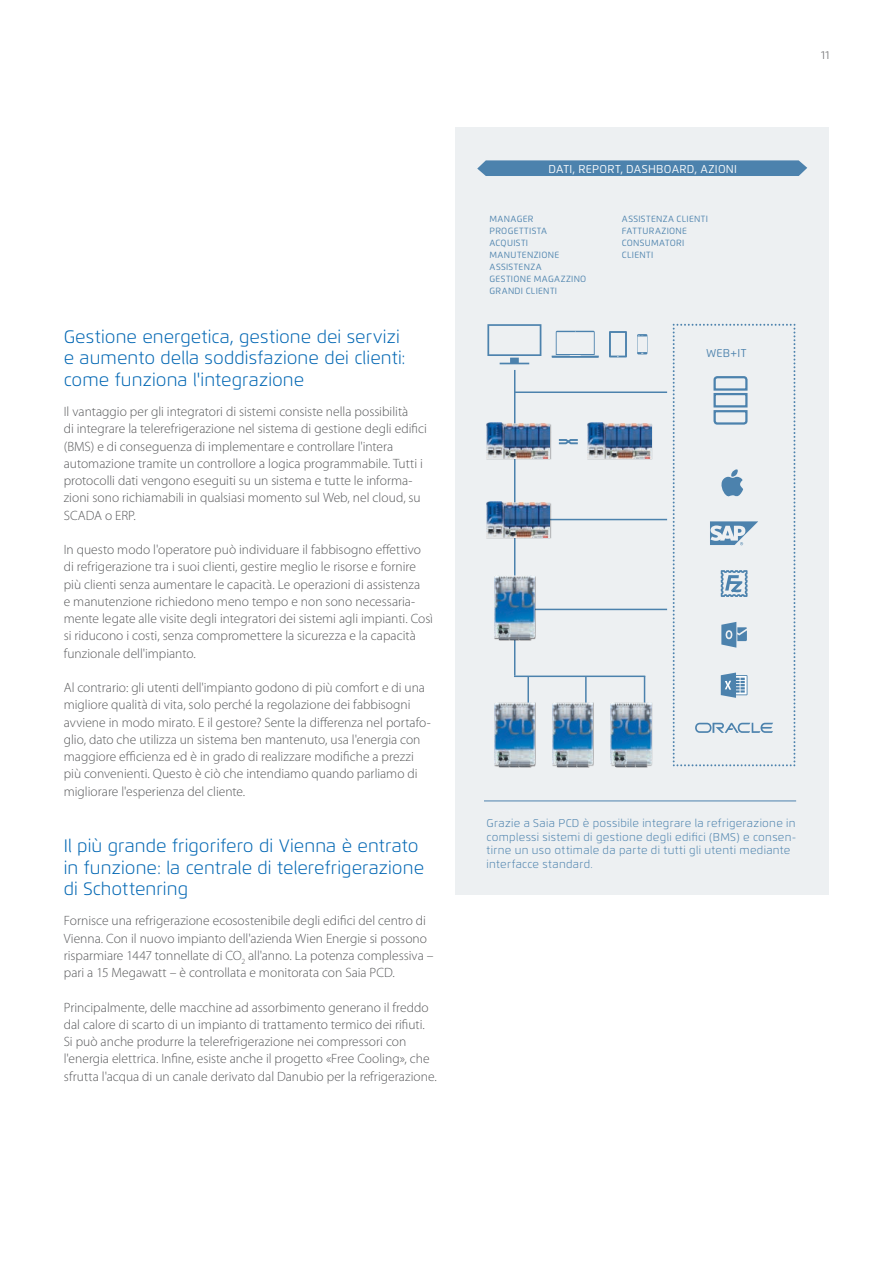
<style>
.page{position:relative;width:893px;height:1263px;background:#fff}
.page>*{position:absolute;margin:0;border:0;box-sizing:border-box;transform-origin:0 0}
.t1{font:300 18px/21.8px "Flexo";color:#0166b3}
.t2{font:300 13.5px/17.2px "Myriad Pro";color:#57585a}
.t3{font:11.4px "Flexo";letter-spacing:.025em;color:#fff}
.t4{font:11.4px "Flexo";color:#4c82ad}
.t5{font:300 11.25px/13.5px "Flexo";letter-spacing:.025em;color:#4c82ad}
.t6{font:300 11.25px "Flexo";color:#57585a}
.t7{font:9px/12px "Flexo";letter-spacing:.035em;color:#4c82ad}
</style>
<div class="page">
<div style="left:455px;top:128px;width:374px;height:767px;background:#edf0f2"></div>
<svg style="left:487px;top:324px;width:54px;height:40px"></svg>
<hr style="left:514px;top:370px;width:1px;height:62px;background:#4c82ad">
<hr style="left:514px;top:453px;width:1px;height:56px;background:#4c82ad">
<hr style="left:514px;top:533px;width:1px;height:50px;background:#4c82ad">
<hr style="left:514px;top:635px;width:1px;height:41px;background:#4c82ad">
<hr style="left:539px;top:519px;width:128px;height:1px;background:#4c82ad">
<hr style="left:527px;top:609px;width:140px;height:1px;background:#4c82ad">
<hr style="left:514px;top:391px;width:153px;height:2px;background:#4c82ad">
<hr style="left:514px;top:675px;width:131px;height:2px;background:#4c82ad">
<hr style="left:527px;top:676px;width:2px;height:40px;background:#4c82ad">
<hr style="left:585px;top:676px;width:2px;height:40px;background:#4c82ad">
<svg style="left:558px;top:439px;width:20px;height:6px"></svg>
<div style="left:486px;top:423px;width:66px;height:36px;background:#b8b9bb"></div>
<img style="left:486px;top:423px;width:64px;height:35px">
<div style="left:486px;top:502px;width:66px;height:37px;background:#231f20;opacity:.35"></div>
<img style="left:486px;top:502px;width:64px;height:35px">
<div style="left:587px;top:423px;width:66px;height:36px;background:#231f20;opacity:.35"></div>
<img style="left:587px;top:423px;width:64px;height:35px">
<div style="left:494px;top:576px;width:42px;height:65px;background:#231f20;opacity:.35"></div>
<img style="left:494px;top:576px;width:40px;height:63px">
<div style="left:494px;top:702px;width:42px;height:66px;background:#231f20;opacity:.35"></div>
<img style="left:494px;top:702px;width:40px;height:64px">
<div style="left:552px;top:702px;width:42px;height:66px;background:#231f20;opacity:.35"></div>
<img style="left:552px;top:702px;width:41px;height:64px">
<hr style="left:644px;top:676px;width:1px;height:40px;background:#4c82ad">
<div style="left:611px;top:702px;width:41px;height:66px;background:#231f20;opacity:.35"></div>
<img style="left:611px;top:702px;width:40px;height:64px">
<svg style="left:552px;top:331px;width:47px;height:27px"></svg>
<svg style="left:477px;top:160px;width:330px;height:16px;background:#5487b0"></svg>
<hr style="left:484px;top:801px;width:312px;height:1px;background:#4c82ad">
<svg style="left:673px;top:324px;width:122px;height:442px"></svg>
<svg style="left:637px;top:334px;width:10px;height:20px"></svg>
<svg style="left:609px;top:331px;width:18px;height:26px"></svg>
<h1 class="t1" style="left:64px;top:325px;width:343px">Gestione energetica, gestione dei servizi e aumento della soddisfazione dei clienti: come funziona l'integrazione</h1>
<p class="t2" style="left:64px;top:403px;width:365px">Il vantaggio per gli integratori di sistemi consiste nella possibilità<br>di integrare la telerefrigerazione nel sistema di gestione degli edifici (BMS) e di conseguenza di implementare e controllare l'intera automazione tramite un controllore a logica programmabile. Tutti i protocolli dati vengono eseguiti su un sistema e tutte le informa&shy;zioni sono richiamabili in qualsiasi momento sul Web, nel cloud, su SCADA o ERP.</p>
<p class="t2" style="left:64px;top:541px;width:371px">In questo modo l'operatore può individuare il fabbisogno effettivo di refrigerazione tra i suoi clienti, gestire meglio le risorse e fornire più clienti senza aumentare le capacità. Le operazioni di assistenza<br>e manutenzione richiedono meno tempo e non sono necessaria&shy;mente legate alle visite degli integratori dei sistemi agli impianti. Così si riducono i costi, senza compromettere la sicurezza e la capacità funzionale dell'impianto.</p>
<p class="t2" style="left:64px;top:679px;width:368px">Al contrario: gli utenti dell'impianto godono di più comfort e di una migliore qualità di vita, solo perché la regolazione dei fabbisogni avviene in modo mirato. E il gestore? Sente la differenza nel portafo&shy;glio, dato che utilizza un sistema ben mantenuto, usa l'energia con maggiore efficienza ed è in grado di realizzare modifiche a prezzi più convenienti. Questo è ciò che intendiamo quando parliamo di migliorare l'esperienza del cliente.</p>
<h1 class="t1" style="left:64px;top:835px;width:362px">Il più grande frigorifero di Vienna è entrato in funzione: la centrale di telerefrigerazione di Schottenring</h1>
<p class="t2" style="left:64px;top:912px;width:371px">Fornisce una refrigerazione ecosostenibile degli edifici del centro di Vienna. Con il nuovo impianto dell'azienda Wien Energie si possono risparmiare 1447 tonnellate di CO<sub>2</sub> all'anno. La potenza complessiva – pari a 15 Megawatt – è controllata e monitorata con Saia PCD.</p>
<p class="t2" style="left:64px;top:998px;width:375px">Principalmente, delle macchine ad assorbimento generano il freddo dal calore di scarto di un impianto di trattamento termico dei rifiuti.<br>Si può anche produrre la telerefrigerazione nei compressori con l'energia elettrica. Infine, esiste anche il progetto «Free Cooling», che sfrutta l'acqua di un canale derivato dal Danubio per la refrigerazione.</p>
<p class="t3" style="left:548px;top:162px;width:190px">DATI, REPORT, DASHBOARD, AZIONI</p>
<p class="t7" style="left:490px;top:213px;width:98px">MANAGER<br>PROGETTISTA<br>ACQUISTI<br>MANUTENZIONE<br>ASSISTENZA<br>GESTIONE MAGAZZINO<br>GRANDI CLIENTI</p>
<p class="t7" style="left:622px;top:213px;width:88px">ASSISTENZA CLIENTI<br>FATTURAZIONE<br>CONSUMATORI<br>CLIENTI</p>
<p class="t4" style="left:706px;top:346px;width:42px">WEB+IT</p>
<p class="t6" style="left:821px;top:48px;width:10px">11</p>
<p class="t5" style="left:487px;top:816px;width:311px">Grazie a Saia PCD è possibile integrare la refrigerazione in complessi sistemi di gestione degli edifici (BMS) e consen&shy;tirne un uso ottimale da parte di tutti gli utenti mediante interfacce standard.</p>
</div>
